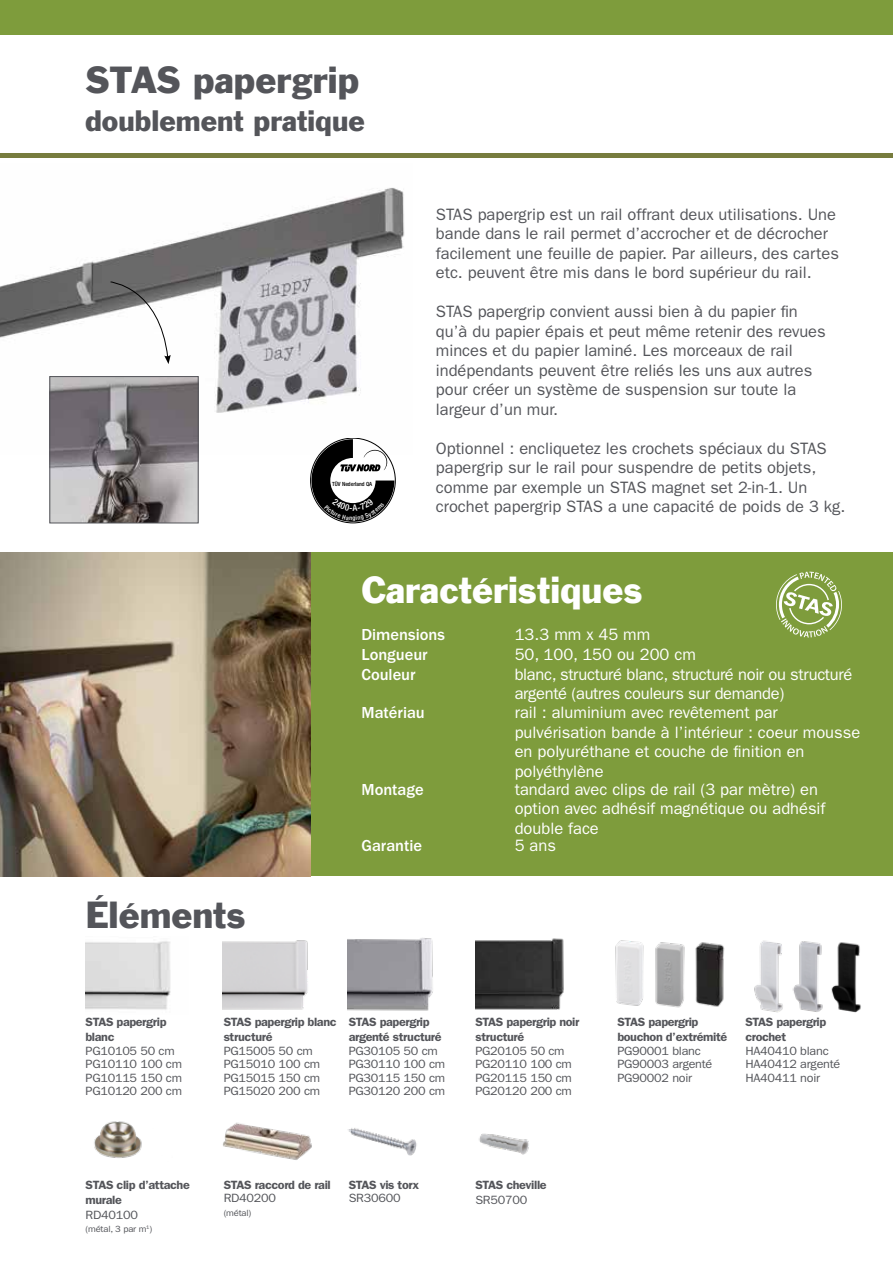
<style>
.page{position:relative;width:893px;height:1263px;background:#fff}
.page>*{position:absolute;margin:0;border:0;box-sizing:border-box;transform-origin:0 0}
.t1{font:34.5px "Franklin Gothic";color:#54555a}
.t2{font:34.5px "Franklin Gothic";color:#fff}
.t3{font:27px "Franklin Gothic";color:#54555a}
.t4{font:16.5px/19.5px "ITC Franklin Gothic Std";color:#54555a}
.t5{font:16.5px/19.5px "ITC Franklin Gothic Std";color:#fff}
.t6{font:16.5px/19.5px "ITC Franklin Gothic Std";letter-spacing:-.02em;color:#fff}
.t7{font:500 16.5px "ITC Franklin Gothic Std";color:#fff}
.t8{font:12px/13.5px "ITC Franklin Gothic Std";letter-spacing:-.02em;color:#54555a;scale:1.05 1}
.t9{font:600 12px/15px "ITC Franklin Gothic Std";letter-spacing:-.03em;color:#54555a;scale:1.05 1}
.t10{font:9px "ITC Franklin Gothic Std";letter-spacing:-.02em;color:#54555a;scale:1.05 1}
.t11{font:500 condensed 5.7px "Helvetica Neue LT";color:#000}
</style>
<div class="page">
<div style="left:291px;top:552px;width:602px;height:323px;background:#7e9c3c"></div>
<hr style="left:0;top:153px;width:893px;height:4px;background:#777c3e">
<div style="left:0;top:0;width:893px;height:34px;background:#7e9c3c"></div>
<img style="left:615px;top:940px;width:29px;height:66px">
<img style="left:86px;top:941px;width:85px;height:69px">
<img style="left:223px;top:940px;width:85px;height:70px">
<img style="left:475px;top:938px;width:89px;height:72px">
<img style="left:94px;top:1121px;width:48px;height:37px">
<img style="left:223px;top:1122px;width:89px;height:38px">
<img style="left:695px;top:942px;width:30px;height:65px">
<img style="left:347px;top:938px;width:86px;height:73px">
<img style="left:0;top:188px;width:405px;height:266px">
<img style="left:655px;top:942px;width:30px;height:66px">
<img style="left:52px;top:378px;width:144px;height:143px">
<div style="left:50px;top:376px;width:148px;height:147px;border:1px solid #54555a"></div>
<svg style="left:110px;top:282px;width:61px;height:82px"></svg>
<img style="left:754px;top:940px;width:29px;height:73px">
<img style="left:792px;top:941px;width:69px;height:72px">
<img style="left:479px;top:1133px;width:50px;height:22px">
<svg style="left:776px;top:572px;width:66px;height:65px"></svg>
<img style="left:0;top:553px;width:310px;height:323px">
<img style="left:348px;top:1128px;width:69px;height:28px">
<svg style="left:311px;top:439px;width:83px;height:83px"></svg>
<h1 class="t1" style="left:85px;top:58px;width:276px">STAS papergrip</h1>
<h2 class="t3" style="left:85px;top:103px;width:281px">doublement pratique</h2>
<p class="t11" style="left:332px;top:480px;width:41px">TÜV Nederland QA</p>
<p class="t4" style="left:436px;top:204px;width:405px">STAS papergrip est un rail offrant deux utilisations. Une bande dans le rail permet d’accrocher et de décrocher facilement une feuille de papier. Par ailleurs, des cartes etc. peuvent être mis dans le bord supérieur du rail.</p>
<p class="t4" style="left:436px;top:302px;width:391px">STAS papergrip convient aussi bien à du papier fin qu’à du papier épais et peut même retenir des revues minces et du papier laminé. Les morceaux de rail indépendants peuvent être reliés les uns aux autres pour créer un système de suspension sur toute la largeur d’un mur.</p>
<p class="t4" style="left:436px;top:438px;width:411px">Optionnel : encliquetez les crochets spéciaux du STAS papergrip sur le rail pour suspendre de petits objets, comme par exemple un STAS magnet set 2-in-1. Un crochet papergrip STAS a une capacité de poids de 3 kg.</p>
<h1 class="t2" style="left:361px;top:568px;width:283px">Caractéristiques</h1>
<h1 class="t1" style="left:86px;top:892px;width:161px">Éléments</h1>
<p class="t7" style="left:361px;top:626px;width:85px">Dimensions</p>
<p class="t5" style="left:515px;top:625px;width:137px">13.3 mm x 45 mm</p>
<p class="t7" style="left:361px;top:645px;width:68px">Longueur</p>
<p class="t5" style="left:515px;top:645px;width:183px">50, 100, 150 ou 200 cm</p>
<p class="t7" style="left:361px;top:665px;width:56px">Couleur</p>
<p class="t6" style="left:515px;top:664px;width:339px">blanc, structuré blanc, structuré noir ou structuré argenté (autres couleurs sur demande)</p>
<p class="t7" style="left:361px;top:703px;width:65px">Matériau</p>
<p class="t5" style="left:515px;top:703px;width:347px">rail : aluminium avec revêtement par pulvérisation bande à l’intérieur : coeur mousse en polyuréthane et couche de finition en polyéthylène</p>
<p class="t7" style="left:361px;top:780px;width:64px">Montage</p>
<p class="t5" style="left:515px;top:780px;width:312px">tandard avec clips de rail (3 par mètre) en option avec adhésif magnétique ou adhésif double face</p>
<p class="t7" style="left:361px;top:837px;width:62px">Garantie</p>
<p class="t5" style="left:515px;top:836px;width:43px">5 ans</p>
<p class="t9" style="left:86px;top:1014px;width:79px">STAS papergrip blanc</p>
<p class="t8" style="left:86px;top:1044px;width:93px">PG10105 50 cm<br>PG10110 100 cm<br>PG10115 150 cm<br>PG10120 200 cm</p>
<p class="t9" style="left:86px;top:1177px;width:101px">STAS clip d’attache murale</p>
<p class="t8" style="left:86px;top:1208px;width:51px">RD40100</p>
<p class="t10" style="left:86px;top:1224px;width:65px">(métal, 3 par m<sup>1</sup>)</p>
<p class="t9" style="left:224px;top:1014px;width:109px">STAS papergrip blanc structuré</p>
<p class="t8" style="left:224px;top:1044px;width:93px">PG15005 50 cm<br>PG15010 100 cm<br>PG15015 150 cm<br>PG15020 200 cm</p>
<p class="t9" style="left:349px;top:1014px;width:90px">STAS papergrip argenté structuré</p>
<p class="t8" style="left:349px;top:1044px;width:93px">PG30105 50 cm<br>PG30110 100 cm<br>PG30115 150 cm<br>PG30120 200 cm</p>
<p class="t9" style="left:475px;top:1014px;width:101px">STAS papergrip noir structuré</p>
<p class="t8" style="left:475px;top:1044px;width:93px">PG20105 50 cm<br>PG20110 100 cm<br>PG20115 150 cm<br>PG20120 200 cm</p>
<p class="t9" style="left:224px;top:1177px;width:104px">STAS raccord de rail</p>
<p class="t8" style="left:224px;top:1191px;width:51px">RD40200</p>
<p class="t10" style="left:224px;top:1207px;width:28px">(métal)</p>
<p class="t9" style="left:349px;top:1177px;width:69px">STAS vis torx</p>
<p class="t8" style="left:349px;top:1191px;width:51px">SR30600</p>
<p class="t9" style="left:475px;top:1177px;width:69px">STAS cheville</p>
<p class="t8" style="left:475px;top:1193px;width:51px">SR50700</p>
<p class="t9" style="left:617px;top:1014px;width:106px">STAS papergrip bouchon d’extrémité</p>
<p class="t8" style="left:617px;top:1044px;width:92px">PG90001 blanc<br>PG90003 argenté<br>PG90002 noir</p>
<p class="t9" style="left:745px;top:1014px;width:79px">STAS papergrip crochet</p>
<p class="t8" style="left:745px;top:1044px;width:92px">HA40410 blanc<br>HA40412 argenté<br>HA40411 noir</p>
</div>
